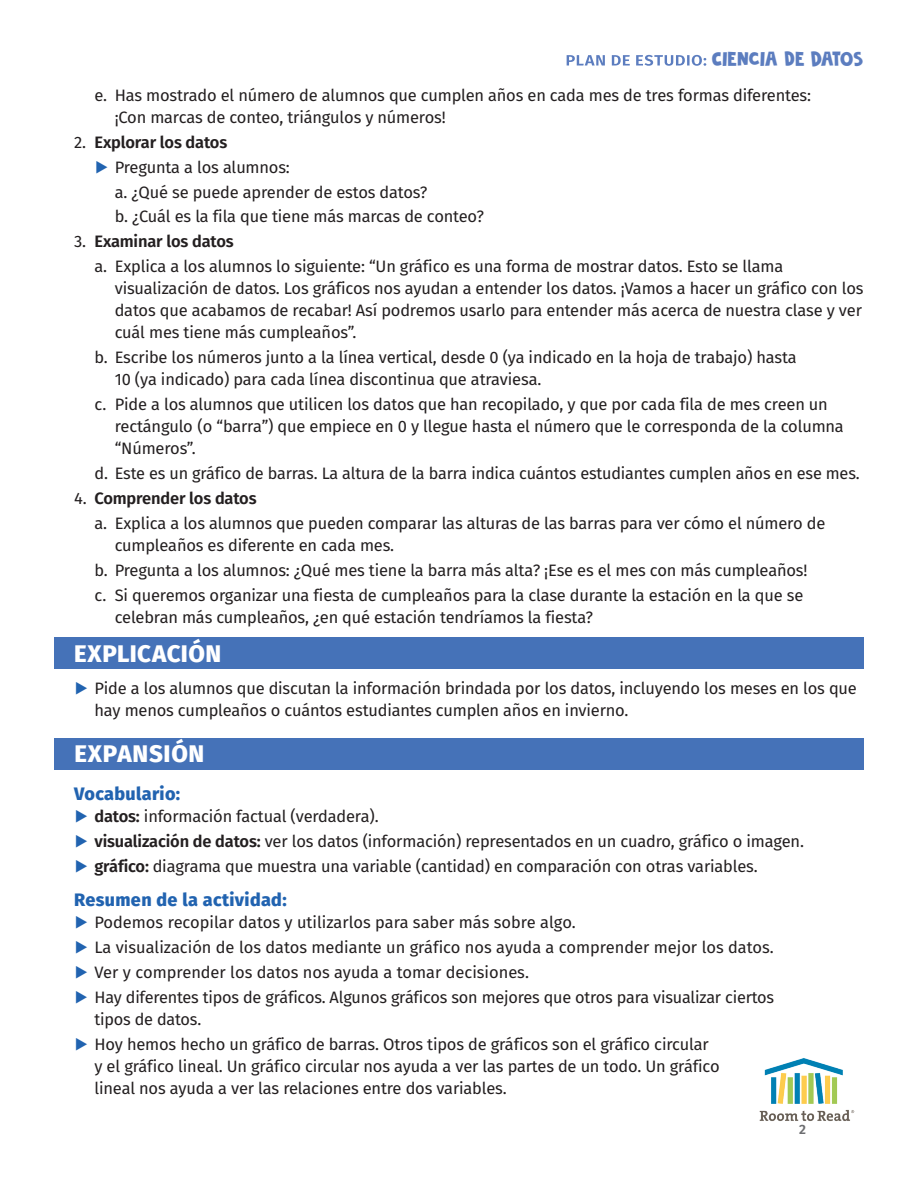
<style>
.page{position:relative;width:918px;height:1188px;background:#fff}
.page>*{position:absolute;margin:0;border:0;box-sizing:border-box;transform-origin:0 0}
.lesson-plan_tx{font:800 24px "Fira Sans";letter-spacing:.025em;color:#fff}
.t1{font:21px "Frozen Memory";color:#5c7dbf}
.lesson-plan_tx-2{font:800 18px "Fira Sans";letter-spacing:.02em;color:#2163b0}
.letter_list{font:16.5px/22.2px "Fira Sans";letter-spacing:-.01em;color:#231f20}
.t2{font:600 16.5px "Fira Sans";letter-spacing:-.01em;color:#231f20}
.t3{font:600 13.5px "Fira Sans";color:#6c6d70}
.s1{font-size:22.65px}
.s2{font-size:20.85px}
.s3{font-weight:400}
.s4{font-weight:700;color:#2163b0}
.s5{font-weight:600}
</style>
<div class="page">
<div style="left:54px;top:638px;width:810px;height:31px;background:#4572b8"></div>
<div style="left:54px;top:738px;width:810px;height:31px;background:#4572b8"></div>
<img style="left:759px;top:1058px;width:96px;height:63px">
<svg style="left:567px;top:55px;width:139px;height:11px"></svg>
<p class="t1" style="left:712px;top:46px;width:153px"><span class="s1">C</span><span class="s2">I</span>ENCIA DE DATOS</p>
<p class="letter_list" style="left:115px;top:84px;width:698px;text-indent:-20px">e. Has mostrado el número de alumnos que cumplen años en cada mes de tres formas diferentes: ¡Con marcas de conteo, triángulos y números!</p>
<p class="t2" style="left:74px;top:129px;width:155px"><span class="s3">2.</span> Explorar los datos</p>
<p class="letter_list" style="left:94px;top:155px;width:197px"><span class="s4">▶</span> Pregunta a los alumnos:</p>
<p class="letter_list" style="left:115px;top:180px;width:314px">a. ¿Qué se puede aprender de estos datos?</p>
<p class="letter_list" style="left:115px;top:205px;width:371px">b. ¿Cuál es la fila que tiene más marcas de conteo?</p>
<p class="t2" style="left:74px;top:228px;width:161px"><span class="s3">3.</span> Examinar los datos</p>
<p class="letter_list" style="left:115px;top:255px;width:750px;text-indent:-20px">a. Explica a los alumnos lo siguiente: “Un gráfico es una forma de mostrar datos. Esto se llama visualización de datos. Los gráficos nos ayudan a entender los datos. ¡Vamos a hacer un gráfico con los datos que acabamos de recabar! Así podremos usarlo para entender más acerca de nuestra clase y ver cuál mes tiene más cumpleaños”.</p>
<p class="letter_list" style="left:115px;top:346px;width:684px;text-indent:-20px">b. Escribe los números junto a la línea vertical, desde 0 (ya indicado en la hoja de trabajo) hasta<br>10 (ya indicado) para cada línea discontinua que atraviesa.</p>
<p class="letter_list" style="left:115px;top:393px;width:731px;text-indent:-20px">c. Pide a los alumnos que utilicen los datos que han recopilado, y que por cada fila de mes creen un rectángulo (o “barra”) que empiece en 0 y llegue hasta el número que le corresponda de la columna “Números”.</p>
<p class="letter_list" style="left:94px;top:462px;width:767px">d. Este es un gráfico de barras. La altura de la barra indica cuántos estudiantes cumplen años en ese mes.</p>
<p class="t2" style="left:74px;top:485px;width:184px"><span class="s3">4.</span> Comprender los datos</p>
<p class="letter_list" style="left:115px;top:512px;width:712px;text-indent:-20px">a. Explica a los alumnos que pueden comparar las alturas de las barras para ver cómo el número de cumpleaños es diferente en cada mes.</p>
<p class="letter_list" style="left:94px;top:559px;width:714px">b. Pregunta a los alumnos: ¿Qué mes tiene la barra más alta? ¡Ese es el mes con más cumpleaños!</p>
<p class="letter_list" style="left:115px;top:583px;width:690px;text-indent:-20px">c. Si queremos organizar una fiesta de cumpleaños para la clase durante la estación en la que se celebran más cumpleaños, ¿en qué estación tendríamos la fiesta?</p>
<p class="lesson-plan_tx" style="left:74px;top:633px;width:149px">EXPLICACIÓN</p>
<p class="letter_list" style="left:94px;top:676px;width:764px;text-indent:-20px"><span class="s4">▶</span> Pide a los alumnos que discutan la información brindada por los datos, incluyendo los meses en los que hay menos cumpleaños o cuántos estudiantes cumplen años en invierno.</p>
<p class="lesson-plan_tx" style="left:74px;top:733px;width:132px">EXPANSIÓN</p>
<p class="lesson-plan_tx-2" style="left:74px;top:778px;width:108px">Vocabulario:</p>
<p class="letter_list" style="left:74px;top:805px;width:306px"><span class="s4">▶</span> <span class="s5">datos:</span> información factual (verdadera).</p>
<p class="letter_list" style="left:74px;top:830px;width:731px"><span class="s4">▶</span> <span class="s5">visualización de datos:</span> ver los datos (información) representados en un cuadro, gráfico o imagen.</p>
<p class="letter_list" style="left:74px;top:855px;width:685px"><span class="s4">▶</span> <span class="s5">gráfico:</span> diagrama que muestra una variable (cantidad) en comparación con otras variables.</p>
<p class="lesson-plan_tx-2" style="left:74px;top:884px;width:214px">Resumen de la actividad:</p>
<p class="letter_list" style="left:74px;top:911px;width:503px"><span class="s4">▶</span> Podemos recopilar datos y utilizarlos para saber más sobre algo.</p>
<p class="letter_list" style="left:74px;top:936px;width:701px"><span class="s4">▶</span> La visualización de los datos mediante un gráfico nos ayuda a comprender mejor los datos.</p>
<p class="letter_list" style="left:74px;top:961px;width:456px"><span class="s4">▶</span> Ver y comprender los datos nos ayuda a tomar decisiones.</p>
<p class="letter_list" style="left:94px;top:986px;width:681px;text-indent:-20px"><span class="s4">▶</span> Hay diferentes tipos de gráficos. Algunos gráficos son mejores que otros para visualizar ciertos tipos de datos.</p>
<p class="letter_list" style="left:94px;top:1033px;width:627px;text-indent:-20px"><span class="s4">▶</span> Hoy hemos hecho un gráfico de barras. Otros tipos de gráficos son el gráfico circular y el gráfico lineal. Un gráfico circular nos ayuda a ver las partes de un todo. Un gráfico lineal nos ayuda a ver las relaciones entre dos variables.</p>
<p class="t3" style="left:799px;top:1118px;width:8px">2</p>
</div>
